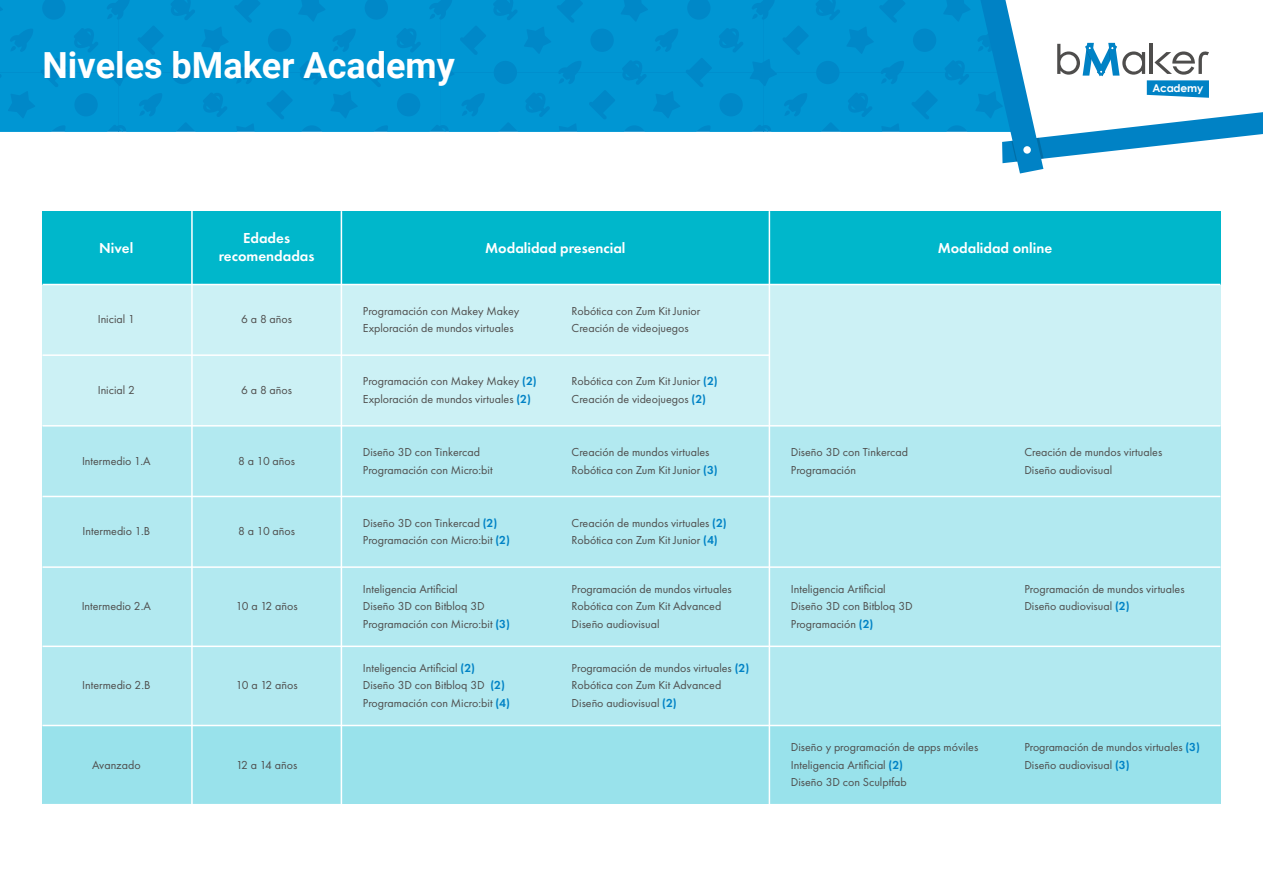
<style>
.page{position:relative;width:1263px;height:893px;background:#fff}
.page>*{position:absolute;margin:0;border:0;box-sizing:border-box;transform-origin:0 0}
.t1{font:700 36px "Roboto";color:#fff}
.t2{font:600 15px/18px "Futura PT";color:#fff;text-align:center}
.t3{font:12px/17.4px "Futura PT";color:#4e4d4c}
.t4{font:700 10.8px "Century Gothic";letter-spacing:-.02em;color:#fff}
.s1{font-weight:600;color:#0082c5}
</style>
<div class="page">
<div style="left:769px;top:725px;width:451px;height:80px;background:#99e2eb"></div>
<div style="left:769px;top:646px;width:451px;height:79px;background:#b2e9f0"></div>
<div style="left:769px;top:567px;width:451px;height:79px;background:#b2e9f0"></div>
<div style="left:769px;top:496px;width:451px;height:71px;background:#b2e9f0"></div>
<div style="left:769px;top:426px;width:451px;height:70px;background:#b2e9f0"></div>
<div style="left:769px;top:284px;width:451px;height:142px;background:#ccf1f5"></div>
<div style="left:769px;top:211px;width:451px;height:73px;background:#00b7cb"></div>
<div style="left:342px;top:726px;width:427px;height:78px;background:#99e2eb"></div>
<div style="left:341px;top:646px;width:428px;height:79px;background:#b2e9f0"></div>
<div style="left:341px;top:567px;width:428px;height:79px;background:#b2e9f0"></div>
<div style="left:341px;top:496px;width:428px;height:71px;background:#b2e9f0"></div>
<div style="left:341px;top:426px;width:428px;height:70px;background:#b2e9f0"></div>
<div style="left:341px;top:355px;width:428px;height:71px;background:#ccf1f5"></div>
<div style="left:341px;top:284px;width:428px;height:71px;background:#ccf1f5"></div>
<div style="left:341px;top:211px;width:428px;height:73px;background:#00b7cb"></div>
<div style="left:192px;top:725px;width:149px;height:80px;background:#99e2eb"></div>
<div style="left:192px;top:646px;width:149px;height:79px;background:#b2e9f0"></div>
<div style="left:192px;top:567px;width:149px;height:79px;background:#b2e9f0"></div>
<div style="left:192px;top:496px;width:149px;height:71px;background:#b2e9f0"></div>
<div style="left:192px;top:426px;width:149px;height:70px;background:#b2e9f0"></div>
<div style="left:192px;top:355px;width:149px;height:71px;background:#ccf1f5"></div>
<div style="left:192px;top:284px;width:149px;height:71px;background:#ccf1f5"></div>
<div style="left:192px;top:211px;width:149px;height:73px;background:#00b7cb"></div>
<div style="left:43px;top:725px;width:149px;height:80px;background:#99e2eb"></div>
<div style="left:43px;top:646px;width:149px;height:79px;background:#b2e9f0"></div>
<div style="left:43px;top:567px;width:149px;height:79px;background:#b2e9f0"></div>
<div style="left:43px;top:496px;width:149px;height:71px;background:#b2e9f0"></div>
<div style="left:43px;top:426px;width:149px;height:70px;background:#b2e9f0"></div>
<div style="left:43px;top:355px;width:149px;height:71px;background:#ccf1f5"></div>
<div style="left:43px;top:284px;width:149px;height:71px;background:#ccf1f5"></div>
<div style="left:43px;top:211px;width:149px;height:73px;background:#00b7cb"></div>
<hr style="left:769px;top:804px;width:451px;height:1px;background:#fff">
<hr style="left:43px;top:804px;width:298px;height:1px;background:#fff">
<hr style="left:43px;top:725px;width:1177px;height:1px;background:#fff">
<hr style="left:43px;top:646px;width:1177px;height:1px;background:#fff">
<hr style="left:43px;top:566px;width:1177px;height:2px;background:#fff">
<hr style="left:43px;top:496px;width:1177px;height:1px;background:#fff">
<hr style="left:43px;top:425px;width:1177px;height:2px;background:#fff">
<hr style="left:43px;top:354px;width:726px;height:2px;background:#fff">
<hr style="left:43px;top:284px;width:1177px;height:1px;background:#fff">
<hr style="left:769px;top:211px;width:1px;height:673px;background:#fff">
<hr style="left:341px;top:211px;width:1px;height:673px;background:#fff">
<hr style="left:191px;top:210px;width:2px;height:673px;background:#fff">
<svg style="left:0;top:0;width:980px;height:132px;background:#0093d0"></svg>
<svg style="left:980px;top:0;width:283px;height:173px"></svg>
<h1 class="t1" style="left:43px;top:51px;width:414px">Niveles bMaker Academy</h1>
<p class="t2" style="left:99px;top:240px;width:36px">Nivel</p>
<p class="t2" style="left:219px;top:230px;width:97px">Edades recomendadas</p>
<p class="t2" style="left:485px;top:240px;width:142px">Modalidad presencial</p>
<p class="t2" style="left:938px;top:240px;width:116px">Modalidad online</p>
<p class="t3" style="left:98px;top:312px;width:39px">Inicial 1</p>
<p class="t3" style="left:98px;top:382px;width:39px">Inicial 2</p>
<p class="t3" style="left:241px;top:312px;width:52px">6 a 8 años</p>
<p class="t3" style="left:241px;top:382px;width:52px">6 a 8 años</p>
<p class="t3" style="left:363px;top:303px;width:158px">Programación con Makey Makey<br>Exploración de mundos virtuales</p>
<p class="t3" style="left:572px;top:303px;width:130px">Robótica con Zum Kit Junior<br>Creación de videojuegos</p>
<p class="t3" style="left:363px;top:374px;width:175px">Programación con Makey Makey <span class="s1">(2)<br></span>Exploración de mundos virtuales <span class="s1">(2)</span></p>
<p class="t3" style="left:572px;top:374px;width:148px">Robótica con Zum Kit Junior <span class="s1">(2)<br></span>Creación de videojuegos <span class="s1">(2)</span></p>
<p class="t4" style="left:1152px;top:84px;width:52px">Academy</p>
<p class="t3" style="left:82px;top:453px;width:70px">Intermedio 1.A</p>
<p class="t3" style="left:238px;top:453px;width:58px">8 a 10 años</p>
<p class="t3" style="left:363px;top:444px;width:131px">Diseño 3D con Tinkercad<br>Programación con Micro:bit</p>
<p class="t3" style="left:572px;top:444px;width:148px">Creación de mundos virtuales<br>Robótica con Zum Kit Junior <span class="s1">(3)</span></p>
<p class="t3" style="left:791px;top:444px;width:119px">Diseño 3D con Tinkercad<br>Programación</p>
<p class="t3" style="left:1024px;top:444px;width:139px">Creación de mundos virtuales<br>Diseño audiovisual</p>
<p class="t3" style="left:83px;top:523px;width:69px">Intermedio 1.B</p>
<p class="t3" style="left:82px;top:598px;width:71px">Intermedio 2.A</p>
<p class="t3" style="left:82px;top:678px;width:70px">Intermedio 2.B</p>
<p class="t3" style="left:238px;top:523px;width:58px">8 a 10 años</p>
<p class="t3" style="left:236px;top:598px;width:63px">10 a 12 años</p>
<p class="t3" style="left:236px;top:678px;width:63px">10 a 12 años</p>
<p class="t3" style="left:363px;top:515px;width:149px">Diseño 3D con Tinkercad <span class="s1">(2)<br></span>Programación con Micro:bit <span class="s1">(2)</span></p>
<p class="t3" style="left:572px;top:515px;width:157px">Creación de mundos virtuales <span class="s1">(2)<br></span>Robótica con Zum Kit Junior <span class="s1">(4)</span></p>
<p class="t3" style="left:363px;top:581px;width:149px">Inteligencia Artificial<br>Diseño 3D con Bitbloq 3D<br>Programación con Micro:bit <span class="s1">(3)</span></p>
<p class="t3" style="left:572px;top:581px;width:162px">Programación de mundos virtuales<br>Robótica con Zum Kit Advanced<br>Diseño audiovisual</p>
<p class="t3" style="left:363px;top:660px;width:149px">Inteligencia Artificial <span class="s1">(2)<br></span>Diseño 3D con Bitbloq 3D <span class="s1">(2)<br></span>Programación con Micro:bit <span class="s1">(4)</span></p>
<p class="t3" style="left:572px;top:660px;width:179px">Programación de mundos virtuales <span class="s1">(2)<br></span>Robótica con Zum Kit Advanced<br>Diseño audiovisual <span class="s1">(2)</span></p>
<p class="t3" style="left:791px;top:581px;width:123px">Inteligencia Artificial<br>Diseño 3D con Bitbloq 3D<br>Programación <span class="s1">(2)</span></p>
<p class="t3" style="left:1024px;top:581px;width:162px">Programación de mundos virtuales<br>Diseño audiovisual <span class="s1">(2)</span></p>
<p class="t3" style="left:92px;top:757px;width:50px">Avanzado</p>
<p class="t3" style="left:236px;top:757px;width:63px">12 a 14 años</p>
<p class="t3" style="left:791px;top:739px;width:189px">Diseño y programación de apps móviles<br>Inteligencia Artificial <span class="s1">(2)<br></span>Diseño 3D con Sculptfab</p>
<p class="t3" style="left:1024px;top:739px;width:177px">Programación de mundos virtuales <span class="s1">(3)<br></span>Diseño audiovisual <span class="s1">(3)</span></p>
</div>
